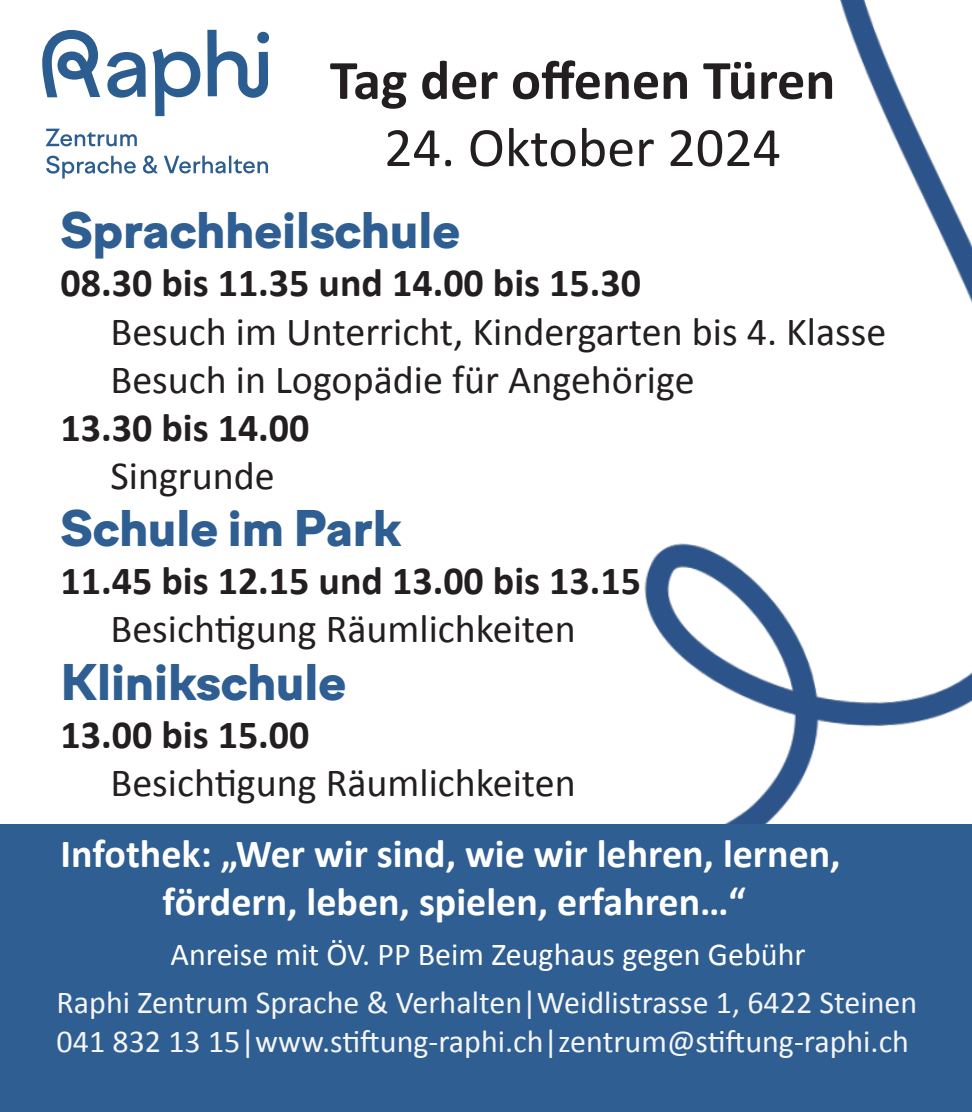
<style>
.page{position:relative;width:972px;height:1112px;background:#fff}
.page>*{position:absolute;margin:0;border:0;box-sizing:border-box;transform-origin:0 0}
.t1{font:700 56px "Calibri";color:#231f20}
.t2{font:56px "Calibri";color:#231f20}
.t3{font:900 48px "TRIAL Factor A";color:#2e5e92}
.t4{font:40px "Calibri";color:#231f20}
.t5{font:700 40px "Calibri";color:#231f20}
.t6{font:700 40px/48px "Calibri";color:#fff;text-align:center}
.t7{font:32px "Calibri";color:#f5f5f6}
.t8{font:32px "Calibri";color:#fff}
</style>
<div class="page">
<img style="left:644px;top:0;width:328px;height:823px">
<div style="left:0;top:823px;width:972px;height:288px;background:#2e5e92"></div>
<svg style="left:42px;top:30px;width:58px;height:67px"></svg>
<svg style="left:107px;top:52px;width:39px;height:46px"></svg>
<svg style="left:207px;top:30px;width:61px;height:68px"></svg>
<svg style="left:152px;top:49px;width:48px;height:67px"></svg>
<svg style="left:46px;top:129px;width:91px;height:17px"></svg>
<svg style="left:46px;top:156px;width:90px;height:22px"></svg>
<svg style="left:143px;top:155px;width:15px;height:18px"></svg>
<svg style="left:164px;top:156px;width:104px;height:17px"></svg>
<p class="t1" style="left:330px;top:44px;width:507px">Tag der offenen Türen</p>
<p class="t2" style="left:384px;top:112px;width:398px">24. Oktober 2024</p>
<p class="t3" style="left:61px;top:201px;width:401px">Sprachheilschule</p>
<p class="t5" style="left:61px;top:257px;width:582px">08.30 bis 11.35 und 14.00 bis 15.30</p>
<p class="t4" style="left:111px;top:306px;width:777px">Besuch im Unterricht, Kindergarten bis 4. Klasse</p>
<p class="t4" style="left:111px;top:354px;width:585px">Besuch in Logopädie für Angehörige</p>
<p class="t5" style="left:61px;top:401px;width:250px">13.30 bis 14.00</p>
<p class="t4" style="left:111px;top:450px;width:166px">Singrunde</p>
<p class="t3" style="left:61px;top:498px;width:342px">Schule im Park</p>
<p class="t5" style="left:61px;top:555px;width:582px">11.45 bis 12.15 und 13.00 bis 13.15</p>
<p class="t4" style="left:111px;top:603px;width:467px">Besichtigung Räumlichkeiten</p>
<p class="t3" style="left:61px;top:652px;width:287px">Klinikschule</p>
<p class="t5" style="left:61px;top:709px;width:250px">13.00 bis 15.00</p>
<p class="t4" style="left:111px;top:757px;width:467px">Besichtigung Räumlichkeiten</p>
<p class="t6" style="left:61px;top:829px;width:781px">Infothek: „Wer wir sind, wie wir lehren, lernen, fördern, leben, spielen, erfahren…“</p>
<p class="t8" style="left:171px;top:933px;width:636px">Anreise mit ÖV. PP Beim Zeughaus gegen Gebühr</p>
<p class="t7" style="left:57px;top:982px;width:862px">Raphi Zentrum Sprache &amp; Verhalten|Weidlistrasse 1, 6422 Steinen</p>
<p class="t7" style="left:57px;top:1020px;width:854px">041 832 13 15|www.stiftung-raphi.ch|zentrum@stiftung-raphi.ch</p>
</div>
